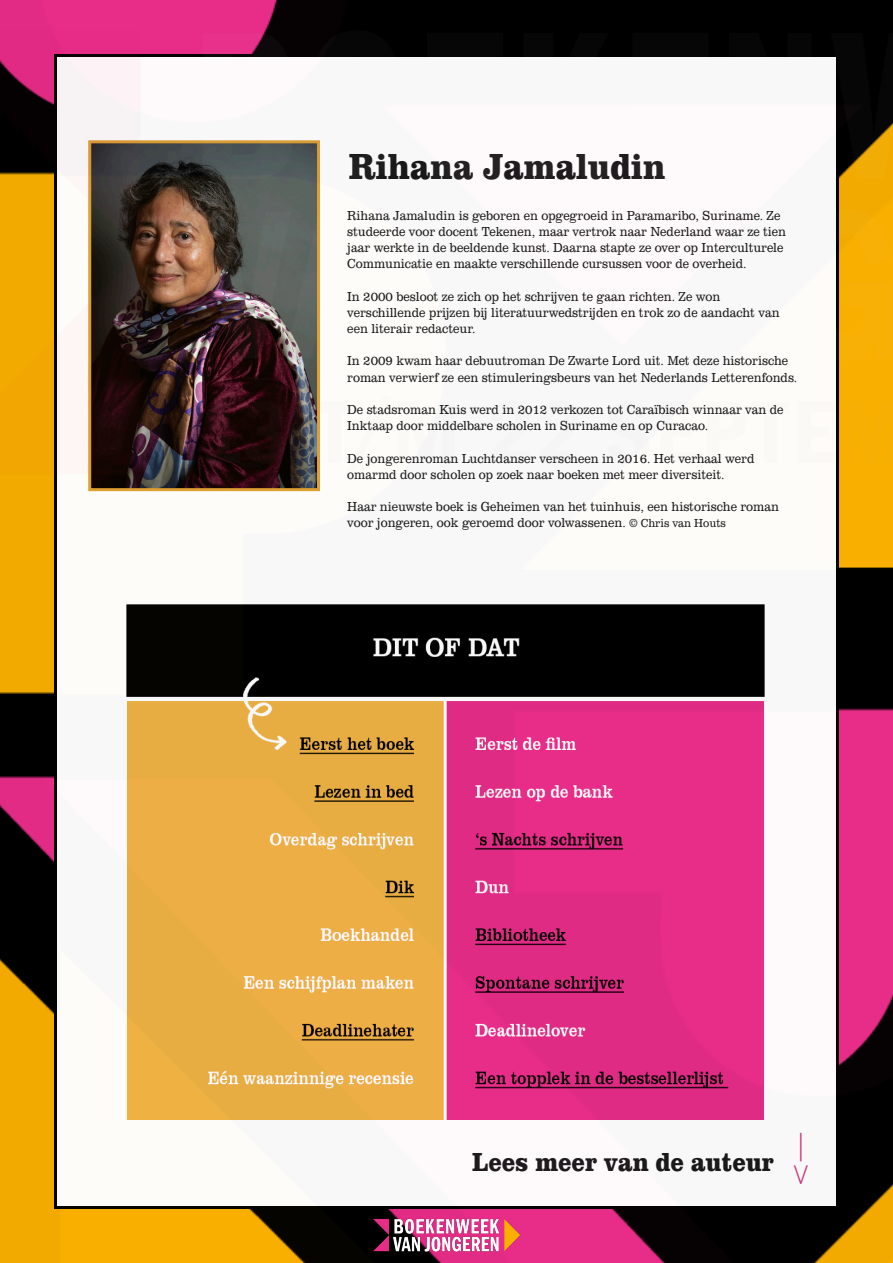
<style>
.page{position:relative;width:893px;height:1263px;background:#fff}
.page>*{position:absolute;margin:0;border:0;box-sizing:border-box;transform-origin:0 0}
.t1{font:700 37.5px "Clarendon URW Ext Nar";color:#1a1a1a}
.t2{font:200 37.5px "Altivo";color:#cb3982}
.t3{font:700 27px "Clarendon URW Ext Nar";color:#1a1a1a}
.t4{font:300 13.5px/16.2px "Clarendon URW Ext Nar";color:#1a1a1a}
.s1{font-size:12px}
</style>
<div class="page">
<img style="left:0;top:485px;width:893px;height:778px">
<div style="left:54px;top:54px;width:785px;height:1155px;background:#fef9f8;border:3px solid #000100"></div>
<img style="left:126px;top:604px;width:639px;height:515px">
<img style="left:0;top:0;width:893px;height:485px">
<img style="left:372px;top:1216px;width:149px;height:36px">
<p class="t1" style="left:349px;top:144px;width:318px">Rihana Jamaludin</p>
<p class="t4" style="left:347px;top:207px;width:440px">Rihana Jamaludin is geboren en opgegroeid in Paramaribo, Suriname. Ze studeerde voor docent Tekenen, maar vertrok naar Nederland waar ze tien jaar werkte in de beeldende kunst. Daarna stapte ze over op Interculturele Communicatie en maakte verschillende cursussen voor de overheid.</p>
<p class="t4" style="left:347px;top:288px;width:375px">In 2000 besloot ze zich op het schrijven te gaan richten. Ze won</p>
<p class="t4" style="left:347px;top:304px;width:434px">verschillende prijzen bij literatuurwedstrijden en trok zo de aandacht van een literair redacteur.</p>
<p class="t4" style="left:347px;top:353px;width:452px">In 2009 kwam haar debuutroman De Zwarte Lord uit. Met deze historische roman verwierf ze een stimuleringsbeurs van het Nederlands Letterenfonds.</p>
<p class="t4" style="left:347px;top:401px;width:438px">De stadsroman Kuis werd in 2012 verkozen tot Caraïbisch winnaar van de<br>Inktaap door middelbare scholen in Suriname en op Curacao.</p>
<p class="t4" style="left:347px;top:450px;width:409px">De jongerenroman Luchtdanser verscheen in 2016. Het verhaal werd</p>
<p class="t4" style="left:347px;top:466px;width:379px">omarmd door scholen op zoek naar boeken met meer diversiteit.</p>
<p class="t4" style="left:347px;top:499px;width:433px">Haar nieuwste boek is Geheimen van het tuinhuis, een historische roman voor jongeren, ook geroemd door volwassenen. <span class="s1">© Chris van Houts</span></p>
<p class="t3" style="left:472px;top:1146px;width:304px">Lees meer van de auteur</p>
<p class="t2" style="left:826px;top:1131px;width:57px;rotate:90deg">—&gt;</p>
</div>
